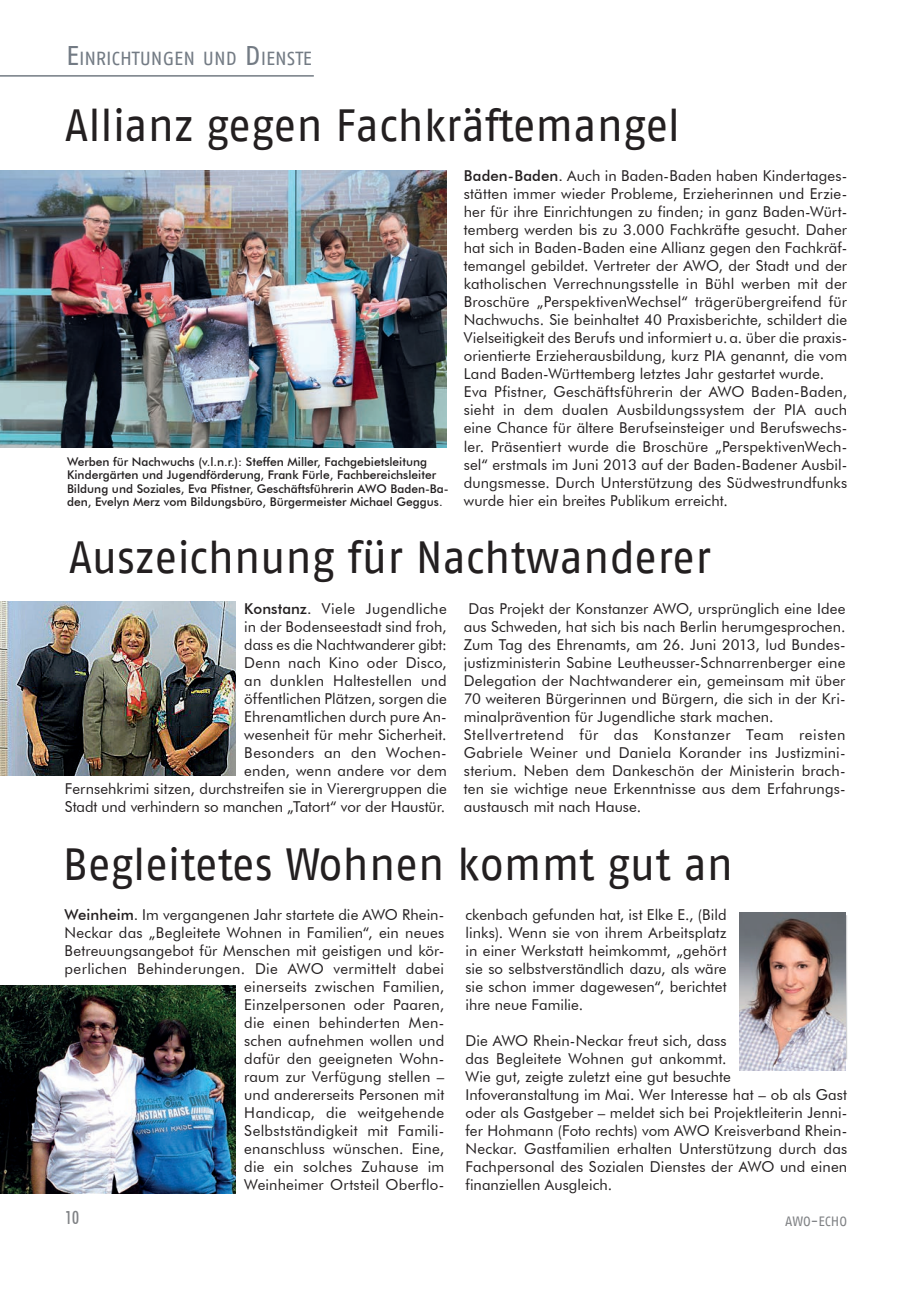
<style>
.page{position:relative;width:919px;height:1289px;background:#fff}
.page>*{position:absolute;margin:0;border:0;box-sizing:border-box;transform-origin:0 0}
.t1{font:45px "AWO Fago Office";color:#231f20}
.t2{font:18.9px "AWO Fago Office";color:#737b84}
.t3{font:500 condensed 18px "Futura BT";color:#808285}
.t4{font:15px/18px "Futura BT";letter-spacing:.01em;color:#231f20}
.t5{font:13.5px "AWO Fago Office";color:#808285}
.t6{font:500 12px/13.5px "Futura BT";color:#231f20}
.s1{font-size:27px}
.s2{font-weight:500}
</style>
<div class="page">
<hr style="left:0;top:75px;width:314px;height:2px;background:#737b84">
<img style="left:0;top:171px;width:446px;height:276px">
<img style="left:0;top:601px;width:236px;height:174px">
<img style="left:739px;top:912px;width:106px;height:158px">
<img style="left:0;top:985px;width:236px;height:208px">
<p class="t2" style="left:66px;top:48px;width:245px"><span class="s1">E</span>INRICHTUNGEN UND <span class="s1">D</span> IENSTE</p>
<h1 class="t1" style="left:65px;top:100px;width:616px">Allianz gegen Fachkräftemangel</h1>
<p class="t6" style="left:67px;top:454px;width:383px">Werben für Nachwuchs (v.l.n.r.): Steffen Miller, Fachgebietsleitung Kindergärten und Jugendförderung, Frank Fürle, Fachbereichsleiter Bildung und Soziales, Eva Pfistner, Geschäftsführerin AWO Baden-Ba&shy;den, Evelyn Merz vom Bildungsbüro, Bürgermeister Michael Geggus.</p>
<p class="t4" style="left:463px;top:167px;width:385px"><span class="s2">Baden-Baden.</span> Auch in Baden-Baden haben Kindertages&shy;stätten immer wieder Probleme, Erzieherinnen und Erzie&shy;her für ihre Einrichtungen zu finden; in ganz Baden-Würt&shy;temberg werden bis zu 3.000 Fachkräfte gesucht. Daher hat sich in Baden-Baden eine Allianz gegen den Fachkräf&shy;temangel gebildet. Vertreter der AWO, der Stadt und der katholischen Verrechnungsstelle in Bühl werben mit der Broschüre „PerspektivenWechsel“ trägerübergreifend für Nachwuchs. Sie beinhaltet 40 Praxisberichte, schildert die Vielseitigkeit des Berufs und informiert u.a. über die praxis&shy;orientierte Erzieherausbildung, kurz PIA genannt, die vom Land Baden-Württemberg letztes Jahr gestartet wurde.<br>Eva Pfistner, Geschäftsführerin der AWO Baden-Baden, sieht in dem dualen Ausbildungssystem der PIA auch eine Chance für ältere Berufseinsteiger und Berufswechs&shy;ler. Präsentiert wurde die Broschüre „PerspektivenWech&shy;sel“ erstmals im Juni 2013 auf der Baden-Badener Ausbil&shy;dungsmesse. Durch Unterstützung des Südwestrundfunks wurde hier ein breites Publikum erreicht.</p>
<h1 class="t1" style="left:69px;top:532px;width:643px">Auszeichnung für Nachtwanderer</h1>
<p class="t4" style="left:65px;top:599px;width:383px;text-align:right"><span class="s2">Konstanz.</span> Viele Jugendliche<br>in der Bodenseestadt sind froh,<br>dass es die Nachtwanderer gibt:<br>Denn nach Kino oder Disco,<br>an dunklen Haltestellen und<br>öffentlichen Plätzen, sorgen die<br>Ehrenamtlichen durch pure An-<br>wesenheit für mehr Sicherheit.<br>Besonders an den Wochen-<br>enden, wenn andere vor dem<br>Fernsehkrimi sitzen, durchstreifen sie in Vierergruppen die Stadt und verhindern so manchen „Tatort“ vor der Haustür.</p>
<p class="t4" style="left:463px;top:599px;width:383px;text-indent:5px">Das Projekt der Konstanzer AWO, ursprünglich eine Idee aus Schweden, hat sich bis nach Berlin herumgesprochen.<br>Zum Tag des Ehrenamts, am 26. Juni 2013, lud Bundes&shy;justizministerin Sabine Leutheusser-Schnarrenberger eine Delegation der Nachtwanderer ein, gemeinsam mit über 70 weiteren Bürgerinnen und Bürgern, die sich in der Kri&shy;minalprävention für Jugendliche stark machen.<br>Stellvertretend für das Konstanzer Team reisten Gabriele Weiner und Daniela Korander ins Justizmini&shy;sterium. Neben dem Dankeschön der Ministerin brach&shy;ten sie wichtige neue Erkenntnisse aus dem Erfahrungs&shy;austausch mit nach Hause.</p>
<h1 class="t1" style="left:63px;top:838px;width:672px">Begleitetes Wohnen kommt gut an</h1>
<p class="t4" style="left:65px;top:905px;width:381px;text-align:right"><span class="s2">Weinheim.</span> Im vergangenen Jahr startete die AWO Rhein-Neckar das „Begleitete Wohnen in Familien“, ein neues Betreuungsangebot für Menschen mit geistigen und kör&shy;perlichen Behinderungen. Die AWO vermittelt dabei einerseits zwischen Familien,<br>Einzelpersonen oder Paaren,<br>die einen behinderten Men-<br>schen aufnehmen wollen und<br>dafür den geeigneten Wohn-<br>raum zur Verfügung stellen –<br>und andererseits Personen mit<br>Handicap, die weitgehende<br>Selbstständigkeit mit Famili-<br>enanschluss wünschen. Eine,<br>die ein solches Zuhause im<br>Weinheimer Ortsteil Oberflo-</p>
<p class="t4" style="left:465px;top:905px;width:263px;text-align:justify">ckenbach gefunden hat, ist Elke E., (Bild links). Wenn sie von ihrem Arbeitsplatz in einer Werkstatt heimkommt, „gehört sie so selbstverständlich dazu, als wäre sie schon immer dagewesen“, berichtet ihre neue Familie.</p>
<p class="t4" style="left:465px;top:1031px;width:383px">Die AWO Rhein-Neckar freut sich, dass<br>das Begleitete Wohnen gut ankommt.<br>Wie gut, zeigte zuletzt eine gut besuchte Infoveranstaltung im Mai. Wer Interesse hat – ob als Gast oder als Gastgeber – meldet sich bei Projektleiterin Jenni&shy;fer Hohmann (Foto rechts) vom AWO Kreisverband Rhein-Neckar. Gastfamilien erhalten Unterstützung durch das Fachpersonal des Sozialen Dienstes der AWO und einen finanziellen Ausgleich.</p>
<p class="t3" style="left:65px;top:1206px;width:15px">10</p>
<p class="t5" style="left:785px;top:1213px;width:64px">AWO-ECHO</p>
</div>
